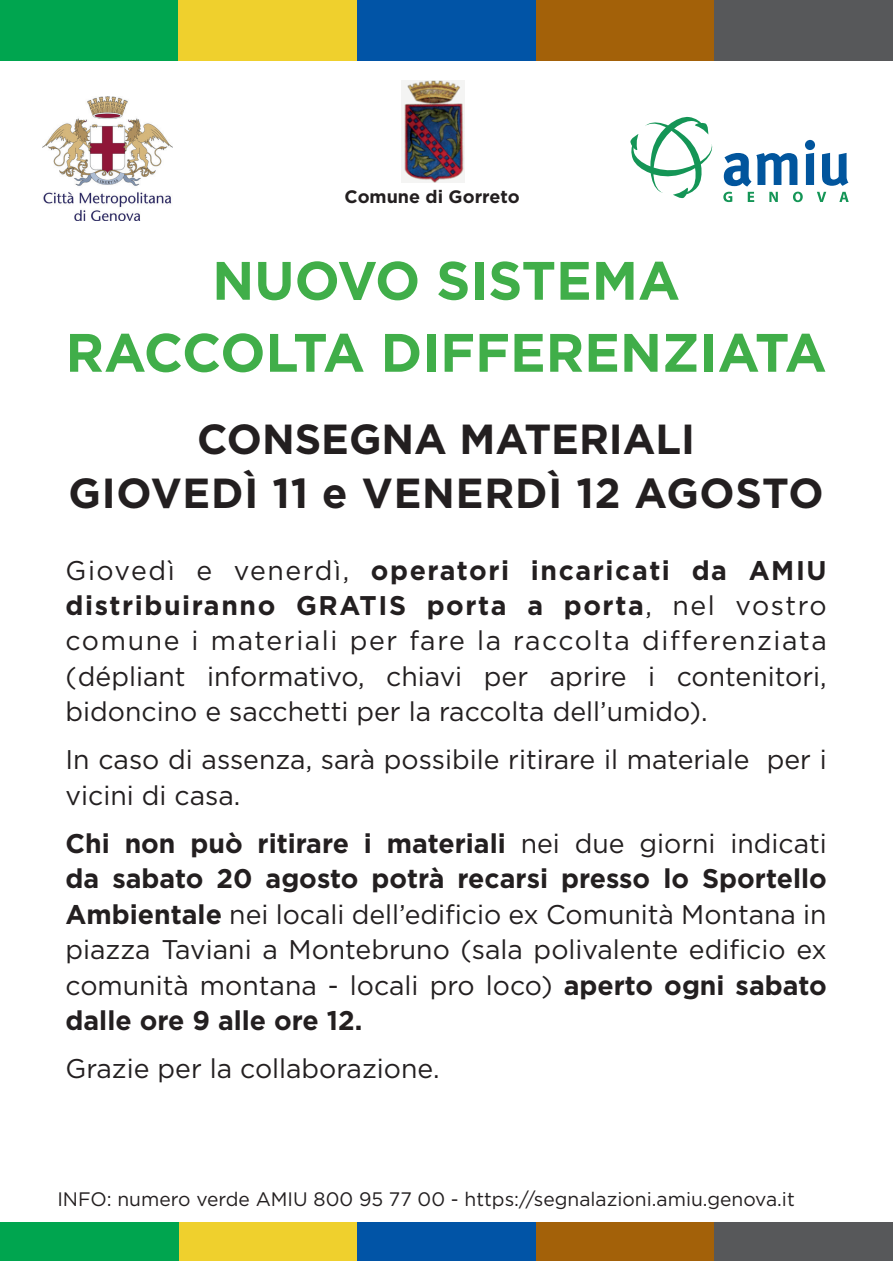
<style>
.page{position:relative;width:893px;height:1263px;background:#fff}
.page>*{position:absolute;margin:0;border:0;box-sizing:border-box;transform-origin:0 0}
.t1{font:700 54px/72px "Gotham";color:#40ae49;text-align:center}
.t2{font:700 42px/54px "Gotham";color:#231f20;text-align:center}
.t3{font:27px/35.4px "Gotham";color:#231f20;text-align:justify}
.t4{font:19.5px "Gotham";color:#231f20}
.t5{font:700 18px "Gotham";color:#231f20}
.s1{font-weight:700}
</style>
<div class="page">
<div style="left:0;top:0;width:179px;height:60px;background:#00a54f"></div>
<div style="left:179px;top:0;width:178px;height:60px;background:#efd02d"></div>
<div style="left:357px;top:0;width:179px;height:60px;background:#0154a6"></div>
<div style="left:536px;top:0;width:178px;height:60px;background:#a36109"></div>
<div style="left:714px;top:0;width:179px;height:60px;background:#57585a"></div>
<div style="left:1px;top:1222px;width:178px;height:39px;background:#00a54f"></div>
<div style="left:179px;top:1222px;width:179px;height:39px;background:#efd02d"></div>
<div style="left:358px;top:1222px;width:178px;height:39px;background:#0154a6"></div>
<div style="left:536px;top:1222px;width:178px;height:39px;background:#a36109"></div>
<div style="left:714px;top:1222px;width:179px;height:39px;background:#57585a"></div>
<img style="left:43px;top:96px;width:129px;height:125px">
<svg style="left:630px;top:117px;width:83px;height:82px"></svg>
<svg style="left:723px;top:140px;width:126px;height:62px"></svg>
<img style="left:402px;top:81px;width:63px;height:102px">
<p class="t5" style="left:345px;top:185px;width:177px">Comune di Gorreto</p>
<h1 class="t1" style="left:66px;top:244px;width:763px">NUOVO SISTEMA<br>RACCOLTA DIFFERENZIATA</h1>
<h2 class="t2" style="left:68px;top:412px;width:757px">CONSEGNA MATERIALI<br>GIOVEDÌ 11 e VENERDÌ 12 AGOSTO</h2>
<p class="t3" style="left:66px;top:552px;width:763px">Giovedì e venerdì, <span class="s1">operatori incaricati da AMIU distribuiranno GRATIS porta a porta</span>, nel vostro comune i materiali per fare la raccolta differenziata (dépliant informativo, chiavi per aprire i contenitori, bidoncino e sacchetti per la raccolta dell’umido).</p>
<p class="t3" style="left:66px;top:741px;width:763px">In caso di assenza, sarà possibile ritirare il materiale per i vicini di casa.</p>
<p class="t3" style="left:66px;top:825px;width:763px"><span class="s1">Chi non può ritirare i materiali</span> nei due giorni indicati <span class="s1">da sabato 20 agosto potrà recarsi presso lo Sportello Ambientale</span> nei locali dell’edificio ex Comunità Montana in piazza Taviani a Montebruno (sala polivalente edificio ex comunità montana - locali pro loco) <span class="s1">aperto ogni sabato dalle ore 9 alle ore 12.</span></p>
<p class="t3" style="left:66px;top:1050px;width:375px">Grazie per la collaborazione.</p>
<p class="t4" style="left:58px;top:1187px;width:739px">INFO: numero verde AMIU 800 95 77 00 - https://segnalazioni.amiu.genova.it</p>
</div>
